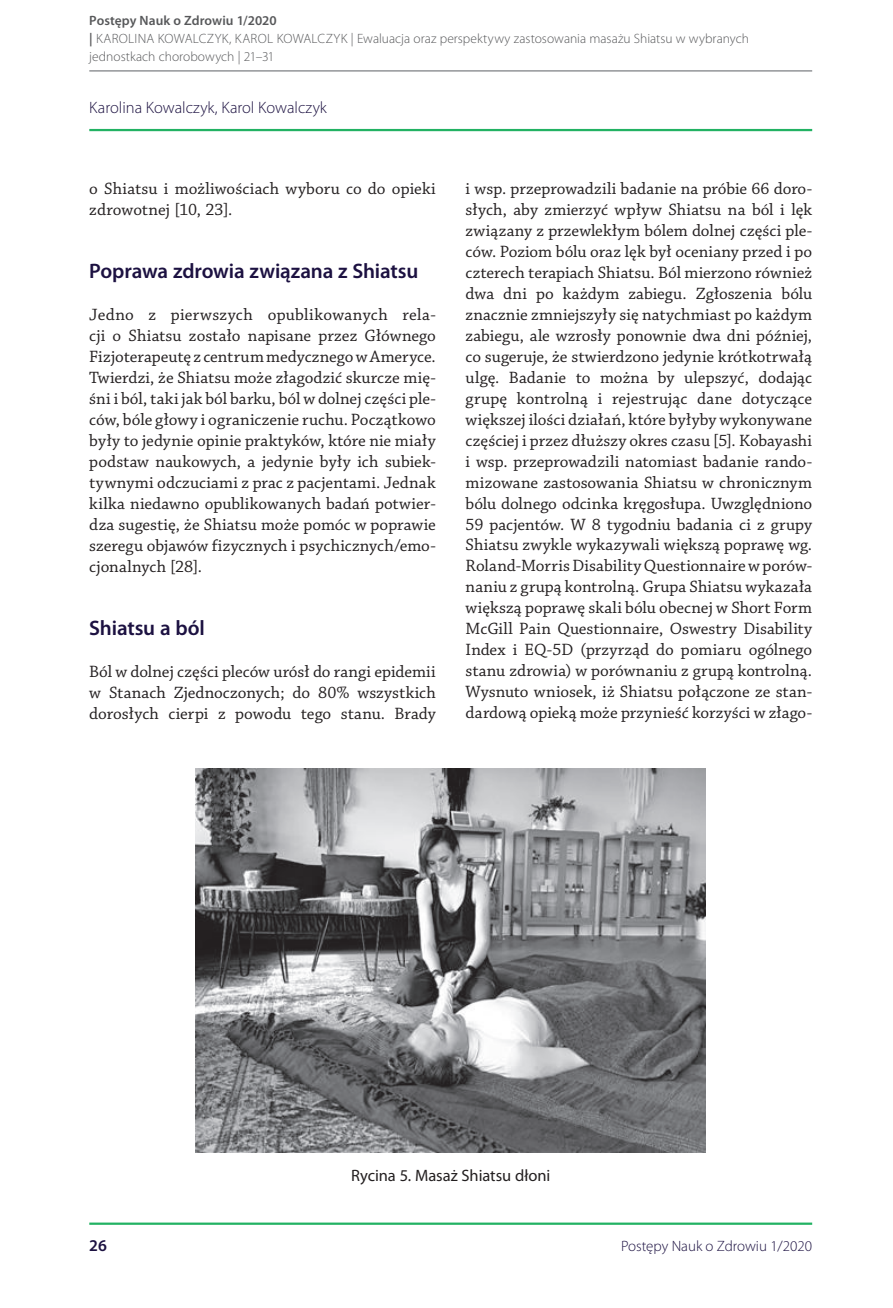
<style>
.page{position:relative;width:893px;height:1308px;background:#fff}
.page>*{position:absolute;margin:0;border:0;box-sizing:border-box;transform-origin:0 0}
.t1{font:600 21px "Myriad Pro";letter-spacing:-.01em;color:#1c1141}
.t2{font:17.25px/21px "Chaparral Pro";letter-spacing:.005em;color:#231f20;text-align:justify}
.t3{font:300 16.5px "Myriad Pro";letter-spacing:.02em;color:#1c1141}
.t4{font:16.5px "Myriad Pro";letter-spacing:-.005em;color:#231f20}
.t5{font:600 16.5px "Myriad Pro";color:#1c1141}
.t6{font:300 15px "Myriad Pro";color:#1c1141}
.t7{font:300 13.5px/18px "Myriad Pro";letter-spacing:.01em;color:#57585a}
.s1{font-weight:600}
</style>
<div class="page">
<hr style="left:89px;top:129px;width:723px;height:2px;background:#22b263">
<hr style="left:89px;top:1222px;width:723px;height:3px;background:#22b263">
<hr style="left:89px;top:70px;width:723px;height:2px;background:#939598">
<img style="left:196px;top:769px;width:510px;height:383px">
<p class="t7" style="left:89px;top:12px;width:661px"><span class="s1">Postępy Nauk o Zdrowiu 1/2020<br>|</span> Karolin a Kowalczyk, Karol Kowalczyk | Ewaluacja oraz perspektywy zastosowania masażu Shiatsu w wybranych jednostkach chorobowych | 21–31</p>
<p class="t3" style="left:89px;top:98px;width:239px">Karolina Kowalczyk, Karol Kowalczyk</p>
<p class="t2" style="left:89px;top:178px;width:348px">o Shiatsu i możliwościach wyboru co do opieki zdrowotnej [10, 23].</p>
<p class="t1" style="left:89px;top:257px;width:331px">Poprawa zdrowia związana z Shiatsu</p>
<p class="t2" style="left:89px;top:304px;width:348px">Jedno z pierwszych opublikowanych rela‑ cji o Shiatsu zostało napisane przez Głównego Fizjoterapeutę z centrum medycznego w Ameryce.<br>Twierdzi, że Shiatsu może złagodzić skurcze mię‑ śni i ból, taki jak ból barku, ból w dolnej części ple‑ ców, bóle głowy i ograniczenie ruchu. Początkowo były to jedynie opinie praktyków, które nie miały podstaw naukowych, a jedynie były ich subiek‑ tywnymi odczuciami z prac z pacjentami. Jednak kilka niedawno opublikowanych badań potwier‑ dza sugestię, że Shiatsu może pomóc w poprawie szeregu objawów fizycznych i psychicznych/emo‑ cjonalnych [28].</p>
<p class="t1" style="left:89px;top:614px;width:117px">Shiatsu a ból</p>
<p class="t2" style="left:89px;top:661px;width:348px">Ból w dolnej części pleców urósł do rangi epidemii w Stanach Zjednoczonych; do 80% wszystkich dorosłych cierpi z powodu tego stanu. Brady</p>
<p class="t2" style="left:466px;top:178px;width:348px">i wsp. przeprowadzili badanie na próbie 66 doro‑ słych, aby zmierzyć wpływ Shiatsu na ból i lęk związany z przewlekłym bólem dolnej części ple‑ ców. Poziom bólu oraz lęk był oceniany przed i po czterech terapiach Shiatsu. Ból mierzono również dwa dni po każdym zabiegu. Zgłoszenia bólu znacznie zmniejszyły się natychmiast po każdym zabiegu, ale wzrosły ponownie dwa dni później, co sugeruje, że stwierdzono jedynie krótkotrwałą ulgę. Badanie to można by ulepszyć, dodając grupę kontrolną i rejestrując dane dotyczące większej ilości działań, które byłyby wykonywane częściej i przez dłuższy okres czasu [5]. Kobayashi i wsp. przeprowadzili natomiast badanie rando‑ mizowane zastosowania Shiatsu w chronicznym bólu dolnego odcinka kręgosłupa. Uwzględniono 59 pacjentów. W 8 tygodniu badania ci z grupy Shiatsu zwykle wykazywali większą poprawę wg.<br>Roland‐Morris Disability Questionnaire w porów‑ naniu z grupą kontrolną. Grupa Shiatsu wykazała większą poprawę skali bólu obecnej w Short Form McGill Pain Questionnaire, Oswestry Disability Index i EQ‑5D (przyrząd do pomiaru ogólnego stanu zdrowia) w porównaniu z grupą kontrolną.<br>Wysnuto wniosek, iż Shiatsu połączone ze stan‑ dardową opieką może przynieść korzyści w złago‑</p>
<p class="t4" style="left:351px;top:1165px;width:201px">Rycina 5. Masaż Shiatsu dłoni</p>
<p class="t5" style="left:89px;top:1235px;width:19px">26</p>
<p class="t6" style="left:621px;top:1237px;width:193px">Postępy Nauk o Zdrowiu 1/2020</p>
</div>
